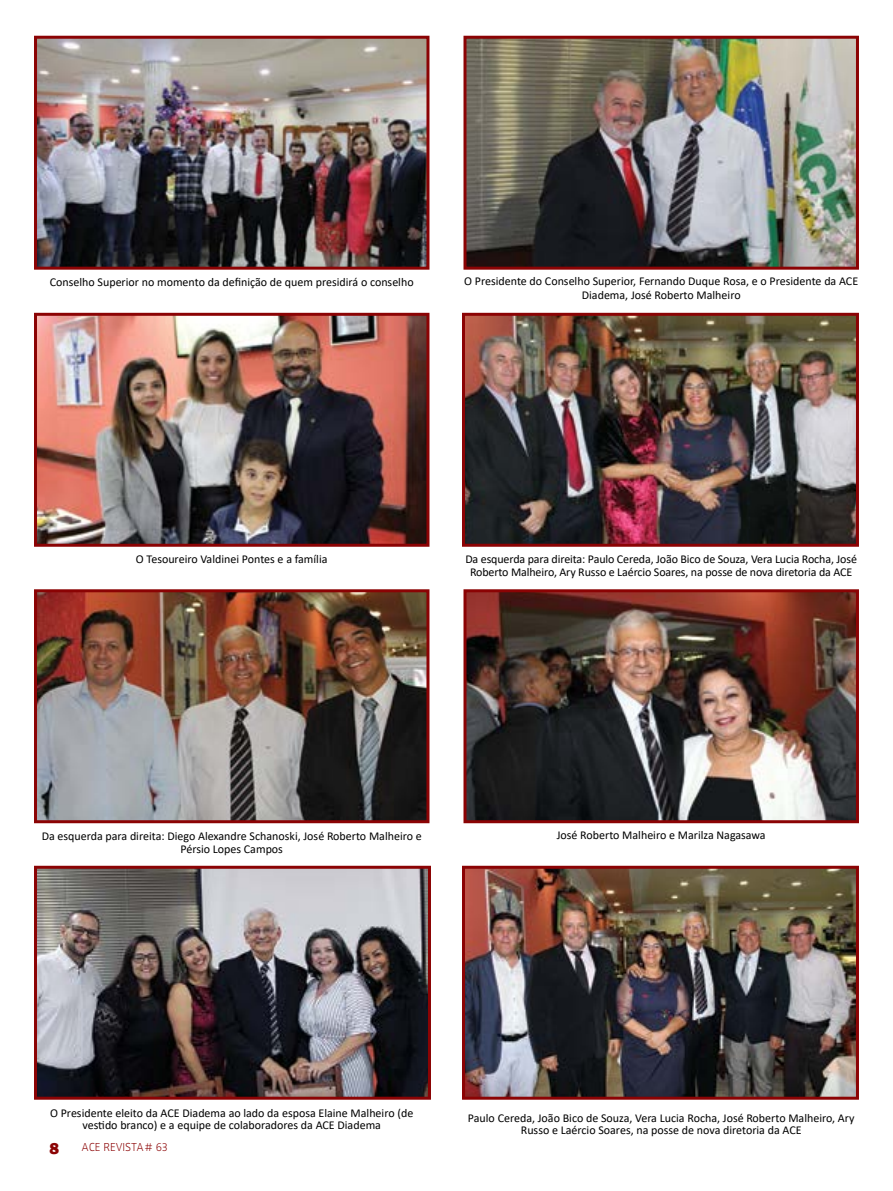
<style>
.page{position:relative;width:893px;height:1191px;background:#fff}
.page>*{position:absolute;margin:0;border:0;box-sizing:border-box;transform-origin:0 0}
.t1{font:800 16.5px "Franklin Gothic";color:#8b0304}
.t2{font:12px/13.5px "Calibri";color:#000;text-align:center}
.t3{font:12px "Zwo LF w 1";color:#8b0304}
</style>
<div class="page">
<img style="left:466px;top:317px;width:389px;height:226px">
<div style="left:462px;top:313px;width:397px;height:234px;border:3px solid #8b0304"></div>
<img style="left:467px;top:40px;width:388px;height:226px">
<div style="left:463px;top:36px;width:396px;height:234px;border:3px solid #8b0304"></div>
<img style="left:38px;top:317px;width:387px;height:226px">
<div style="left:34px;top:313px;width:395px;height:234px;border:3px solid #8b0304"></div>
<img style="left:38px;top:40px;width:387px;height:226px">
<div style="left:34px;top:36px;width:395px;height:234px;border:3px solid #8b0304"></div>
<img style="left:38px;top:593px;width:387px;height:226px">
<div style="left:34px;top:589px;width:395px;height:234px;border:3px solid #8b0304"></div>
<img style="left:38px;top:869px;width:389px;height:226px">
<div style="left:34px;top:865px;width:397px;height:234px;border:3px solid #8b0304"></div>
<img style="left:467px;top:593px;width:388px;height:226px">
<div style="left:463px;top:589px;width:396px;height:234px;border:3px solid #8b0304"></div>
<img style="left:466px;top:869px;width:389px;height:226px">
<div style="left:462px;top:865px;width:397px;height:234px;border:3px solid #8b0304"></div>
<p class="t2" style="left:50px;top:275px;width:365px">Conselho Superior no momento da definição de quem presidirá o conselho</p>
<p class="t2" style="left:464px;top:274px;width:395px">O Presidente do Conselho Superior, Fernando Duque Rosa, e o Presidente da ACE<br>Diadema, José Roberto Malheiro</p>
<p class="t2" style="left:136px;top:551px;width:193px">O Tesoureiro Valdinei Pontes e a família</p>
<p class="t2" style="left:465px;top:552px;width:393px">Da esquerda para direita: Paulo Cereda, João Bico de Souza, Vera Lucia Rocha, José<br>Roberto Malheiro, Ary Russo e Laércio Soares, na posse de nova diretoria da ACE</p>
<p class="t2" style="left:42px;top:828px;width:382px">Da esquerda para direita: Diego Alexandre Schanoski, José Roberto Malheiro e<br>Pérsio Lopes Campos</p>
<p class="t2" style="left:557px;top:828px;width:210px">José Roberto Malheiro e Marilza Nagasawa</p>
<p class="t2" style="left:50px;top:1107px;width:365px;line-height:12px">O Presidente eleito da ACE Diadema ao lado da esposa Elaine Malheiro (de vestido branco) e a equipe de colaboradores da ACE Diadema</p>
<h1 class="t1" style="left:49px;top:1137px;width:11px">8</h1>
<p class="t3" style="left:82px;top:1140px;width:88px">ACE REVISTA# 63</p>
<p class="t2" style="left:468px;top:1112px;width:388px;line-height:12px">Paulo Cereda, João Bico de Souza, Vera Lucia Rocha, José Roberto Malheiro, Ary<br>Russo e Laércio Soares, na posse de nova diretoria da ACE</p>
</div>
